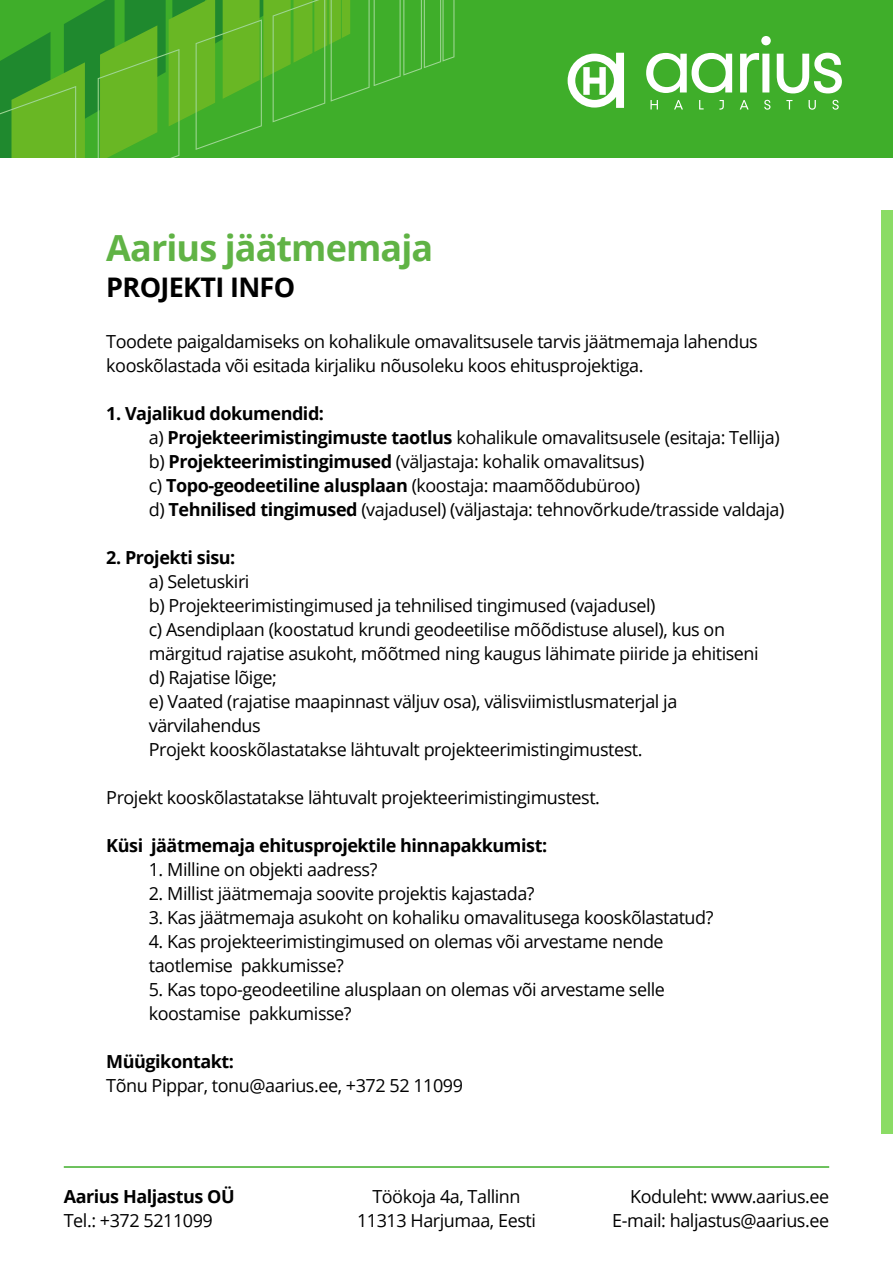
<style>
.page{position:relative;width:893px;height:1263px;background:#fff}
.page>*{position:absolute;margin:0;border:0;box-sizing:border-box;transform-origin:0 0}
.t1{font:700 36px "Open Sans";letter-spacing:-.025em;color:#60b345}
.t2{font:700 27px "Open Sans";letter-spacing:-.025em;color:#000}
.t3{font:18px/24px "Open Sans";letter-spacing:-.025em;color:#000}
.t4{font:700 18px "Open Sans";letter-spacing:-.025em;color:#000}
.s1{font-weight:700}
</style>
<div class="page">
<div style="left:0;top:0;width:893px;height:157px;background:#3fae2a"></div>
<svg style="left:0;top:0;width:454px;height:157px"></svg>
<svg style="left:646px;top:53px;width:86px;height:40px"></svg>
<svg style="left:740px;top:36px;width:31px;height:56px"></svg>
<svg style="left:777px;top:53px;width:65px;height:40px"></svg>
<svg style="left:650px;top:100px;width:8px;height:9px"></svg>
<svg style="left:674px;top:100px;width:9px;height:9px"></svg>
<svg style="left:699px;top:100px;width:5px;height:9px"></svg>
<svg style="left:719px;top:100px;width:5px;height:10px"></svg>
<svg style="left:740px;top:100px;width:9px;height:9px"></svg>
<svg style="left:764px;top:100px;width:6px;height:10px"></svg>
<svg style="left:786px;top:100px;width:6px;height:9px"></svg>
<svg style="left:809px;top:100px;width:7px;height:10px"></svg>
<svg style="left:832px;top:100px;width:7px;height:10px"></svg>
<svg style="left:568px;top:53px;width:56px;height:55px"></svg>
<div style="left:881px;top:210px;width:12px;height:924px;background:#8bdc65"></div>
<hr style="left:64px;top:1166px;width:765px;height:2px;background:#3fae2a">
<h1 class="t1" style="left:106px;top:223px;width:328px">Aarius jäätmemaja</h1>
<h2 class="t2" style="left:106px;top:269px;width:190px">PROJEKTI INFO</h2>
<p class="t3" style="left:106px;top:329px;width:653px">Toodete paigaldamiseks on kohalikule omavalitsusele tarvis jäätmemaja lahendus kooskõlastada või esitada kirjaliku nõusoleku koos ehitusprojektiga.</p>
<p class="t3" style="left:149px;top:401px;width:637px;text-indent:-43px"><span class="s1">1. Vajalikud dokumendid:<br></span>a) <span class="s1">Projekteerimistingimuste taotlus</span> kohalikule omavalitsusele (esitaja: Tellija) b) <span class="s1">Projekteerimistingimused</span> (väljastaja: kohalik omavalitsus)<br>c) <span class="s1">Topo-geodeetiline alusplaan</span> (koostaja: maamõõdubüroo)<br>d) <span class="s1">Tehnilised tingimused</span> (vajadusel) (väljastaja: tehnovõrkude/trasside valdaja)</p>
<p class="t4" style="left:106px;top:545px;width:131px">2. Projekti sisu:</p>
<p class="t3" style="left:149px;top:569px;width:611px">a) Seletuskiri<br>b) Projekteerimistingimused ja tehnilised tingimused (vajadusel)<br>c) Asendiplaan (koostatud krundi geodeetilise mõõdistuse alusel), kus on märgitud rajatise asukoht, mõõtmed ning kaugus lähimate piiride ja ehitiseni d) Rajatise lõige;<br>e) Vaated (rajatise maapinnast väljuv osa), välisviimistlusmaterjal ja värvilahendus<br>Projekt kooskõlastatakse lähtuvalt projekteerimistingimustest.</p>
<p class="t3" style="left:106px;top:785px;width:495px">Projekt kooskõlastatakse lähtuvalt projekteerimistingimustest.</p>
<p class="t4" style="left:106px;top:833px;width:442px">Küsi jäätmemaja ehitusprojektile hinnapakkumist:</p>
<p class="t3" style="left:149px;top:857px;width:230px">1. Milline on objekti aadress?</p>
<p class="t3" style="left:149px;top:881px;width:387px">2. Millist jäätmemaja soovite projektis kajastada?</p>
<p class="t3" style="left:149px;top:905px;width:566px">3. Kas jäätmemaja asukoht on kohaliku omavalitusega kooskõlastatud?</p>
<p class="t3" style="left:149px;top:929px;width:516px">4. Kas projekteerimistingimused on olemas või arvestame nende taotlemise pakkumisse?</p>
<p class="t3" style="left:149px;top:977px;width:518px">5. Kas topo-geodeetiline alusplaan on olemas või arvestame selle koostamise pakkumisse?</p>
<p class="t4" style="left:106px;top:1049px;width:129px">Müügikontakt:</p>
<p class="t3" style="left:106px;top:1073px;width:358px">Tõnu Pippar, tonu@aarius.ee, +372 52 11099</p>
<p class="t4" style="left:64px;top:1184px;width:172px">Aarius Haljastus OÜ</p>
<p class="t3" style="left:64px;top:1208px;width:151px">Tel.: +372 5211099</p>
<p class="t3" style="left:357px;top:1184px;width:180px;text-align:center">Töökoja 4a, Tallinn<br>11313 Harjumaa, Eesti</p>
<p class="t3" style="left:612px;top:1184px;width:218px;text-align:right">Koduleht: www.aarius.ee<br>E-mail: haljastus@aarius.ee</p>
</div>
